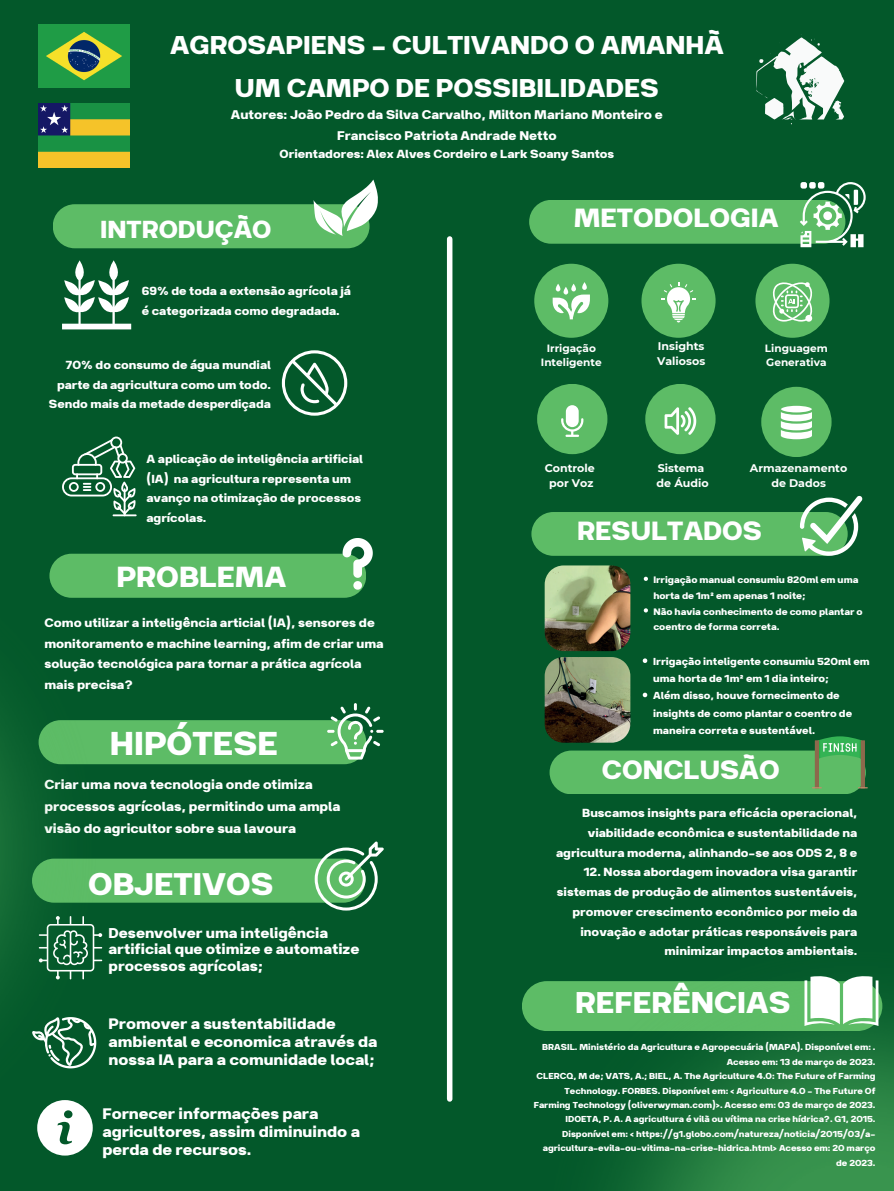
<style>
.page{position:relative;width:894px;height:1191px;background:#fff}
.page>*{position:absolute;margin:0;border:0;box-sizing:border-box;transform-origin:0 0}
.t1{font:700 39.45px "Breul Grotesk A";color:#fff}
.t2{font:700 37.31px "Breul Grotesk A";color:#fff}
.t3{font:700 35.8px "Breul Grotesk A";color:#fff}
.t4{font:700 34.68px "Breul Grotesk A";color:#fff}
.t5{font:700 31.43px "Breul Grotesk A";color:#fff}
.t6{font:700 30.7px/43px "Breul Grotesk A";color:#fff;text-align:center}
.t7{font:700 29.36px "Breul Grotesk A";color:#fff}
.t8{font:700 18.23px/18px "Breul Grotesk A";color:#fff}
.t9{font:700 18.13px/17.8px "Breul Grotesk A";color:#fff}
.t10{font:700 17.01px/16.8px "Breul Grotesk A";color:#fff}
.t11{font:700 15.61px/21.9px "Breul Grotesk A";color:#fff}
.t12{font:700 15.01px/21.3px "Breul Grotesk A";color:#fff;text-align:center}
.t13{font:700 14.6px/20.5px "Breul Grotesk A";color:#fff}
.t14{font:700 14px/19.7px "Breul Grotesk A";color:#fff;text-align:right}
.t15{font:700 13.93px/19.7px "Breul Grotesk A";color:#fff}
.t16{font:700 12.11px/17.1px "Breul Grotesk A";color:#fff}
.t17{font:700 11.16px/15.8px "Breul Grotesk A";color:#fff}
.t18{font:700 11.06px/15.2px "Montserrat";color:#fff}
.t19{font:700 10.54px/14.5px "Montserrat";color:#fff;text-align:center}
.t20{font:700 10.36px/14.4px "Breul Grotesk A";color:#fff;text-align:right}
</style>
<div class="page">
<div style="left:0;top:0;width:893px;height:1190px;background:#03582a"></div>
<img style="left:39px;top:24px;width:90px;height:63px">
<img style="left:38px;top:104px;width:91px;height:63px">
<div style="left:53px;top:204px;width:316px;height:44px;background:#5dbc66;border-radius:22px"></div>
<svg style="left:313px;top:179px;width:65px;height:57px"></svg>
<svg style="left:64px;top:260px;width:67px;height:69px"></svg>
<svg style="left:282px;top:350px;width:65px;height:66px"></svg>
<svg style="left:126px;top:454px;width:10px;height:60px"></svg>
<hr style="left:112px;top:514px;width:24px;height:2px;background:#fff">
<div style="left:49px;top:553px;width:317px;height:45px;background:#5dbc66;border-radius:22px"></div>
<svg style="left:342px;top:538px;width:30px;height:51px"></svg>
<div style="left:32px;top:858px;width:333px;height:44px;background:#5dbc66;border-radius:22px"></div>
<div style="left:39px;top:720px;width:327px;height:44px;background:#5dbc66;border-radius:22px"></div>
<svg style="left:331px;top:703px;width:49px;height:14px"></svg>
<div style="left:529px;top:200px;width:315px;height:44px;background:#5dbc66;border-radius:22px"></div>
<svg style="left:799px;top:182px;width:66px;height:65px"></svg>
<div style="left:800px;top:182px;width:6px;height:7px;background:#fff;border-radius:2px"></div>
<svg style="left:808px;top:182px;width:7px;height:7px"></svg>
<div style="left:817px;top:182px;width:7px;height:7px;background:#fff;border-radius:2px"></div>
<div style="left:531px;top:512px;width:316px;height:44px;background:#5dbc66;border-radius:22px"></div>
<svg style="left:799px;top:495px;width:63px;height:61px"></svg>
<div style="left:534px;top:264px;width:74px;height:74px;background:#5dbc66;border-radius:50%"></div>
<div style="left:641px;top:264px;width:74px;height:74px;background:#5dbc66;border-radius:50%"></div>
<div style="left:755px;top:264px;width:74px;height:74px;background:#5dbc66;border-radius:50%"></div>
<svg style="left:552px;top:282px;width:37px;height:37px"></svg>
<svg style="left:661px;top:282px;width:33px;height:40px"></svg>
<svg style="left:772px;top:282px;width:41px;height:40px"></svg>
<div style="left:537px;top:384px;width:70px;height:70px;background:#5dbc66;border-radius:50%"></div>
<div style="left:645px;top:384px;width:70px;height:70px;background:#5dbc66;border-radius:50%"></div>
<svg style="left:561px;top:405px;width:22px;height:32px"></svg>
<svg style="left:664px;top:407px;width:32px;height:28px"></svg>
<div style="left:760px;top:387px;width:71px;height:70px;background:#5dbc66;border-radius:50%"></div>
<svg style="left:780px;top:406px;width:31px;height:33px"></svg>
<img style="left:544px;top:565px;width:86px;height:86px">
<img style="left:544px;top:657px;width:85px;height:60px">
<div style="left:446px;top:239px;width:6px;height:860px;background:#fff"></div>
<img style="left:313px;top:717px;width:580px;height:473px">
<img style="left:0;top:307px;width:126px;height:849px">
<svg style="left:811px;top:736px;width:56px;height:52px;background:#59a85f"></svg>
<svg style="left:804px;top:973px;width:74px;height:53px;background:#c6e1cb"></svg>
<svg style="left:643px;top:576px;width:4px;height:5px"></svg>
<svg style="left:643px;top:608px;width:4px;height:4px"></svg>
<svg style="left:642px;top:658px;width:5px;height:5px"></svg>
<svg style="left:642px;top:692px;width:5px;height:5px"></svg>
<svg style="left:756px;top:34px;width:87px;height:90px"></svg>
<h3 class="t6" style="left:170px;top:20px;width:555px">AGROSAPIENS - CULTIVANDO O AMANHÃ<br>UM CAMPO DE POSSIBILIDADES</h3>
<h3 class="t12" style="left:231px;top:102px;width:433px">Autores: João Pedro da Silva Carvalho, Milton Mariano Monteiro e<br>Francisco Patriota Andrade Netto</h3>
<h3 class="t14" style="left:279px;top:142px;width:336px">Orientadores: Alex Alves Cordeiro e Lark Soany Santos</h3>
<h3 class="t7" style="left:100px;top:205px;width:173px">INTRODUÇÃO</h3>
<h3 class="t5" style="left:573px;top:192px;width:206px">METODOLOGIA</h3>
<h3 class="t15" style="left:142px;top:280px;width:210px">69% de toda a extensão agrícola já é categorizada como degradada.</h3>
<h3 class="t15" style="left:49px;top:353px;width:223px;line-height:19.5px;text-align:right">70% do consumo de água mundial parte da agricultura como um todo.<br>Sendo mais da metade desperdiçada</h3>
<h3 class="t15" style="left:146px;top:447px;width:218px">A aplicação de inteligência artificial (IA) na agricultura representa um avanço na otimização de processos agrícolas.</h3>
<h3 class="t4" style="left:116px;top:548px;width:171px">PROBLEMA</h3>
<h3 class="t13" style="left:44px;top:611px;width:340px">Como utilizar a inteligência articial (IA), sensores de monitoramento e machine learning, afim de criar uma solução tecnológica para tornar a prática agrícola mais precisa?</h3>
<h1 class="t1" style="left:110px;top:710px;width:169px">HIPÓTESE</h1>
<h3 class="t11" style="left:44px;top:771px;width:297px">Criar uma nova tecnologia onde otimiza processos agrícolas, permitindo uma ampla visão do agricultor sobre sua lavoura</h3>
<h2 class="t2" style="left:88px;top:852px;width:187px">OBJETIVOS</h2>
<h3 class="t10" style="left:108px;top:922px;width:252px">Desenvolver uma inteligência artificial que otimize e automatize processos agrícolas;</h3>
<h3 class="t9" style="left:108px;top:1012px;width:270px">Promover a sustentabilidade ambiental e economica através da nossa IA para a comunidade local;</h3>
<h3 class="t8" style="left:102px;top:1102px;width:259px">Fornecer informações para agricultores, assim diminuindo a perda de recursos.</h3>
<p class="t18" style="left:657px;top:338px;width:49px">Insights<br>Valiosos</p>
<p class="t19" style="left:540px;top:340px;width:62px">Irrigação<br>Inteligente</p>
<p class="t19" style="left:764px;top:340px;width:64px;text-align:left">Linguagem<br>Generativa</p>
<p class="t18" style="left:544px;top:459px;width:52px;text-align:center">Controle por Voz</p>
<p class="t18" style="left:656px;top:459px;width:54px">Sistema de Áudio</p>
<p class="t18" style="left:749px;top:459px;width:99px;text-align:center">Armazenamento de Dados</p>
<h3 class="t5" style="left:576px;top:505px;width:186px">RESULTADOS</h3>
<p class="t17" style="left:653px;top:570px;width:211px">Irrigação manual consumiu 820ml em uma horta de 1m² em apenas 1 noite;<br>Não havia conhecimento de como plantar o coentro de forma correta.</p>
<p class="t16" style="left:652px;top:651px;width:218px">Irrigação inteligente consumiu 520ml em uma horta de 1m² em 1 dia inteiro;<br>Além disso, houve fornecimento de insights de como plantar o coentro de maneira correta e sustentável.</p>
<h3 class="t5" style="left:601px;top:743px;width:179px">CONCLUSÃO</h3>
<h3 class="t14" style="left:555px;top:801px;width:302px">Buscamos insights para eficácia operacional, viabilidade econômica e sustentabilidade na agricultura moderna, alinhando-se aos ODS 2, 8 e</h3>
<h3 class="t14" style="left:556px;top:860px;width:302px">12. Nossa abordagem inovadora visa garantir sistemas de produção de alimentos sustentáveis, promover crescimento econômico por meio da inovação e adotar práticas responsáveis para minimizar impactos ambientais.</h3>
<h3 class="t3" style="left:575px;top:973px;width:217px">REFERÊNCIAS</h3>
<p class="t20" style="left:533px;top:1038px;width:343px">BRASIL. Ministério da Agricultura e Agropecuária (MAPA). Disponível em: .<br>Acesso em: 13 de março de 2023.<br>CLERCQ, M de; VATS, A.; BIEL, A. The Agriculture 4.0: The Future of Farming Technology. FORBES. Disponível em: &lt; Agriculture 4.0 – The Future Of Farming Technology (oliverwyman.com)&gt;. Acesso em: 03 de março de 2023.<br>IDOETA, P. A. A agricultura é vilã ou vítima na crise hídrica?. G1, 2015.<br>Disponível em: &lt; https://g1.globo.com/natureza/noticia/2015/03/a&shy;agricultura-evila-ou-vitima-na-crise-hidrica.html&gt; Acesso em: 20 março de 2023.</p>
</div>
